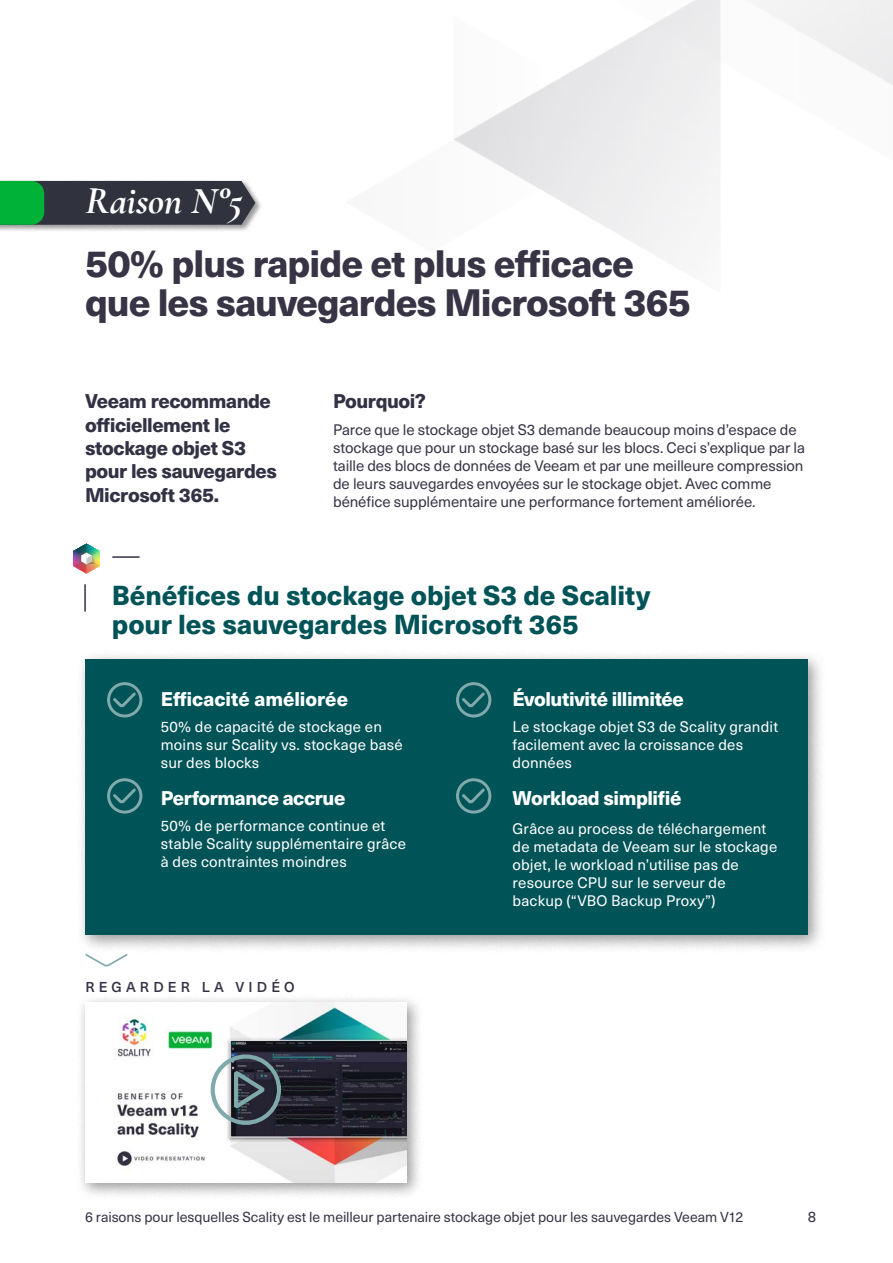
<style>
.page{position:relative;width:893px;height:1263px;background:#fff}
.page>*{position:absolute;margin:0;border:0;box-sizing:border-box;transform-origin:0 0}
.t1{font:italic 700 39px "Cormorant Garamond";letter-spacing:-.005em;color:#fff}
.t2{font:800 37.5px/39px "Neue Haas Unica W1 G";letter-spacing:-.025em;color:#383446}
.t3{font:800 27px/28.5px "Neue Haas Unica W1 G";letter-spacing:-.005em;color:#005357}
.t4{font:800 19.5px/23.4px "Neue Haas Unica W1 G";letter-spacing:-.025em;color:#323245}
.t5{font:800 19.5px "Neue Haas Unica W1 G";letter-spacing:-.02em;color:#fff}
.t6{font:800 19.5px "Neue Haas Unica W1 G";color:#fff}
.t7{font:15px/18px "Neue Haas Unica W1 G";letter-spacing:.01em;color:#fff}
.t8{font:15px/18px "Neue Haas Unica W1 G";letter-spacing:-.01em;color:#383446}
.t9{font:14.25px "Neue Haas Unica W1 G";letter-spacing:-.005em;color:#383446}
.t10{font:500 14.1px "Neue Haas Unica W1 G";letter-spacing:.3em;color:#323245}
</style>
<div class="page">
<div style="left:76px;top:993px;width:348px;height:207px;background:#000;opacity:.4"></div>
<img style="left:85px;top:1002px;width:322px;height:181px">
<div style="left:211px;top:1054px;width:70px;height:71px;border:4px solid #80a9ab;border-radius:50%"></div>
<svg style="left:232px;top:1068px;width:36px;height:41px"></svg>
<div style="left:0;top:179px;width:263px;height:53px;background:#000;opacity:.4"></div>
<svg style="left:0;top:181px;width:255px;height:44px;background:#2c4c40"></svg>
<svg style="left:85px;top:954px;width:43px;height:13px"></svg>
<div style="left:76px;top:649px;width:751px;height:305px;background:#000;opacity:.4"></div>
<div style="left:85px;top:659px;width:723px;height:276px;background:#005357"></div>
<svg style="left:460px;top:690px;width:27px;height:20px"></svg>
<div style="left:456px;top:682px;width:35px;height:35px;border:3px solid #80a9ab;border-radius:50%"></div>
<svg style="left:460px;top:786px;width:27px;height:20px"></svg>
<div style="left:456px;top:778px;width:35px;height:36px;border:3px solid #80a9ab;border-radius:50%"></div>
<svg style="left:111px;top:690px;width:27px;height:20px"></svg>
<div style="left:107px;top:682px;width:35px;height:35px;border:3px solid #80a9ab;border-radius:50%"></div>
<svg style="left:111px;top:786px;width:27px;height:20px"></svg>
<div style="left:107px;top:778px;width:35px;height:36px;border:3px solid #80a9ab;border-radius:50%"></div>
<hr style="left:112px;top:556px;width:28px;height:2px;background:#323245">
<svg style="left:73px;top:543px;width:27px;height:31px"></svg>
<hr style="left:84px;top:584px;width:2px;height:28px;background:#323245">
<h1 class="t1" style="left:85px;top:176px;width:159px">Raison N°5</h1>
<h2 class="t2" style="left:85px;top:242px;width:608px">50% plus rapide et plus efficace que les sauvegardes Microsoft 365</h2>
<h3 class="t4" style="left:85px;top:388px;width:193px">Veeam recommande officiellement le stockage objet S3 pour les sauvegardes<br>Microsoft 365.</h3>
<h3 class="t4" style="left:333px;top:388px;width:94px">Pourquoi?</h3>
<p class="t8" style="left:333px;top:420px;width:474px">Parce que le stockage objet S3 demande beaucoup moins d’espace de stockage que pour un stockage basé sur les blocs. Ceci s’explique par la taille des blocs de données de Veeam et par une meilleure compression de leurs sauvegardes envoyées sur le stockage objet. Avec comme bénéfice supplémentaire une performance fortement améliorée.</p>
<h3 class="t3" style="left:112px;top:580px;width:540px">Bénéfices du stockage objet S3 de Scality pour les sauvegardes Microsoft 365</h3>
<h3 class="t6" style="left:161px;top:684px;width:189px">Efficacité améliorée</h3>
<p class="t7" style="left:161px;top:717px;width:243px">50% de capacité de stockage en moins sur Scality vs. stockage basé sur des blocks</p>
<h3 class="t5" style="left:161px;top:782px;width:186px">Performance accrue</h3>
<p class="t7" style="left:161px;top:816px;width:247px">50% de performance continue et stable Scality supplémentaire grâce à des contraintes moindres</p>
<p class="t10" style="left:85px;top:976px;width:211px">REGARDER LA VIDÉO</p>
<h3 class="t5" style="left:513px;top:684px;width:173px">Évolutivité illimitée</h3>
<p class="t7" style="left:513px;top:717px;width:267px">Le stockage objet S3 de Scality grandit facilement avec la croissance des données</p>
<h3 class="t5" style="left:513px;top:782px;width:170px">Workload simplifié</h3>
<p class="t7" style="left:513px;top:819px;width:266px">Grâce au process de téléchargement de metadata de Veeam sur le stockage objet, le workload n’utilise pas de resource CPU sur le serveur de backup (“VBO Backup Proxy”)</p>
<p class="t9" style="left:85px;top:1206px;width:660px">6 raisons pour lesquelles Scality est le meilleur partenaire stockage objet pour les sauvegardes Veeam V12</p>
<p class="t8" style="left:808px;top:1207px;width:10px">8</p>
</div>
